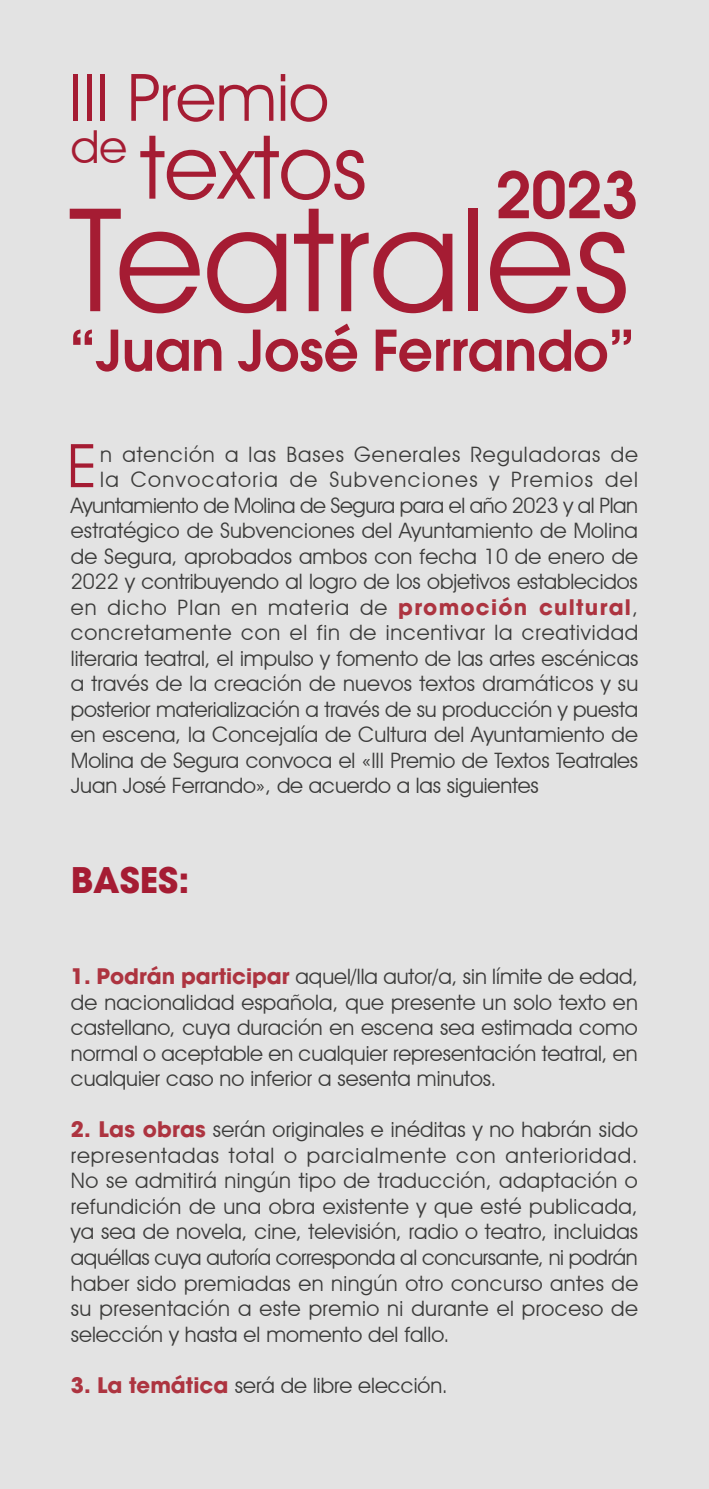
<style>
.page{position:relative;width:709px;height:1489px;background:#fff}
.page>*{position:absolute;margin:0;border:0;box-sizing:border-box;transform-origin:0 0}
.t1{font:144px "Avant Garde IT Cby BT";color:#a51c33}
.t2{font:88.5px "Avant Garde IT Cby BT";color:#a51c33}
.t3{font:65.75px "Avant Garde IT Cby BT";color:#a51c33}
.t4{font:600 63.25px "Avant Garde";color:#a51c33}
.t5{font:60.5px "Avant Garde IT Cby BT";color:#a51c33}
.t6{font:600 55.5px "Avant Garde";letter-spacing:-.005em;color:#a51c33}
.t7{font:45.5px "Avant Garde IT Cby BT";color:#a51c33}
.t8{font:700 35px "ITC Avant Garde Std";color:#a51c33}
.t9{font:21.25px/25.5px "Avant Garde IT Cby BT";color:#3c3c3b;text-align:justify}
.t10{font:21.25px "Avant Garde IT Cby BT";letter-spacing:-.02em;color:#3c3c3b}
.t11{font:21.25px "Avant Garde IT Cby BT";letter-spacing:.04em;color:#3c3c3b}
.t12{font:21.25px "Avant Garde IT Cby BT";letter-spacing:.045em;color:#3c3c3b}
.t13{font:21.25px "Avant Garde IT Cby BT";letter-spacing:.055em;color:#3c3c3b}
.t14{font:21.25px "Avant Garde IT Cby BT";letter-spacing:.065em;color:#3c3c3b}
.s1{font-family:"ITC Avant Garde Std";font-weight:700;color:#ad3440}
</style>
<div class="page">
<div style="left:0;top:0;width:709px;height:1488px;background:#e3e3e3"></div>
<p class="t3" style="left:69px;top:57px;width:261px">III Premio</p>
<p class="t7" style="left:71px;top:119px;width:58px">de</p>
<p class="t2" style="left:140px;top:113px;width:228px">textos</p>
<p class="t1" style="left:69px;top:172px;width:562px">Teatrales</p>
<p class="t4" style="left:496px;top:154px;width:143px">2023</p>
<h3 class="t6" style="left:69px;top:314px;width:567px">“Juan José Ferrando”</h3>
<p class="t5" style="left:67px;top:429px;width:32px">E</p>
<p class="t12" style="left:100px;top:441px;width:539px">n atención a las Bases Generales Reguladoras de</p>
<p class="t14" style="left:100px;top:466px;width:539px">la Convocatoria de Subvenciones y Premios del</p>
<p class="t10" style="left:71px;top:492px;width:568px">Ayuntamiento de Molina de Segura para el año 2023 y al Plan</p>
<p class="t9" style="left:71px;top:517px;width:568px">estratégico de Subvenciones del Ayuntamiento de Molina</p>
<p class="t9" style="left:71px;top:543px;width:569px">de Segura, aprobados ambos con fecha 10 de enero de</p>
<p class="t9" style="left:71px;top:568px;width:568px">2022 y contribuyendo al logro de los objetivos establecidos</p>
<p class="t13" style="left:71px;top:594px;width:568px">en dicho Plan en materia de <span class="s1">promoción cultural</span>,</p>
<p class="t11" style="left:71px;top:619px;width:569px">concretamente con el fin de incentivar la creatividad</p>
<p class="t9" style="left:71px;top:645px;width:569px">literaria teatral, el impulso y fomento de las artes escénicas</p>
<p class="t9" style="left:71px;top:670px;width:569px">a través de la creación de nuevos textos dramáticos y su</p>
<p class="t9" style="left:71px;top:696px;width:568px">posterior materialización a través de su producción y puesta</p>
<p class="t9" style="left:71px;top:721px;width:568px">en escena, la Concejalía de Cultura del Ayuntamiento de</p>
<p class="t9" style="left:71px;top:747px;width:569px">Molina de Segura convoca el «III Premio de Textos Teatrales</p>
<p class="t9" style="left:71px;top:772px;width:469px">Juan José Ferrando», de acuerdo a las siguientes</p>
<p class="t8" style="left:71px;top:856px;width:120px">BASES:</p>
<p class="t9" style="left:71px;top:963px;width:568px"><span class="s1">1. Podrán participar</span> aquel/lla autor/a, sin límite de edad, de nacionalidad española, que presente un solo texto en castellano, cuya duración en escena sea estimada como normal o aceptable en cualquier representación teatral, en cualquier caso no inferior a sesenta minutos.</p>
<p class="t9" style="left:71px;top:1116px;width:569px"><span class="s1">2. Las obras</span> serán originales e inéditas y no habrán sido representadas total o parcialmente con anterioridad.<br>No se admitirá ningún tipo de traducción, adaptación o refundición de una obra existente y que esté publicada, ya sea de novela, cine, televisión, radio o teatro, incluidas aquéllas cuya autoría corresponda al concursante, ni podrán haber sido premiadas en ningún otro concurso antes de su presentación a este premio ni durante el proceso de selección y hasta el momento del fallo.</p>
<p class="t9" style="left:71px;top:1371px;width:378px"><span class="s1">3. La temática</span> será de libre elección.</p>
</div>
